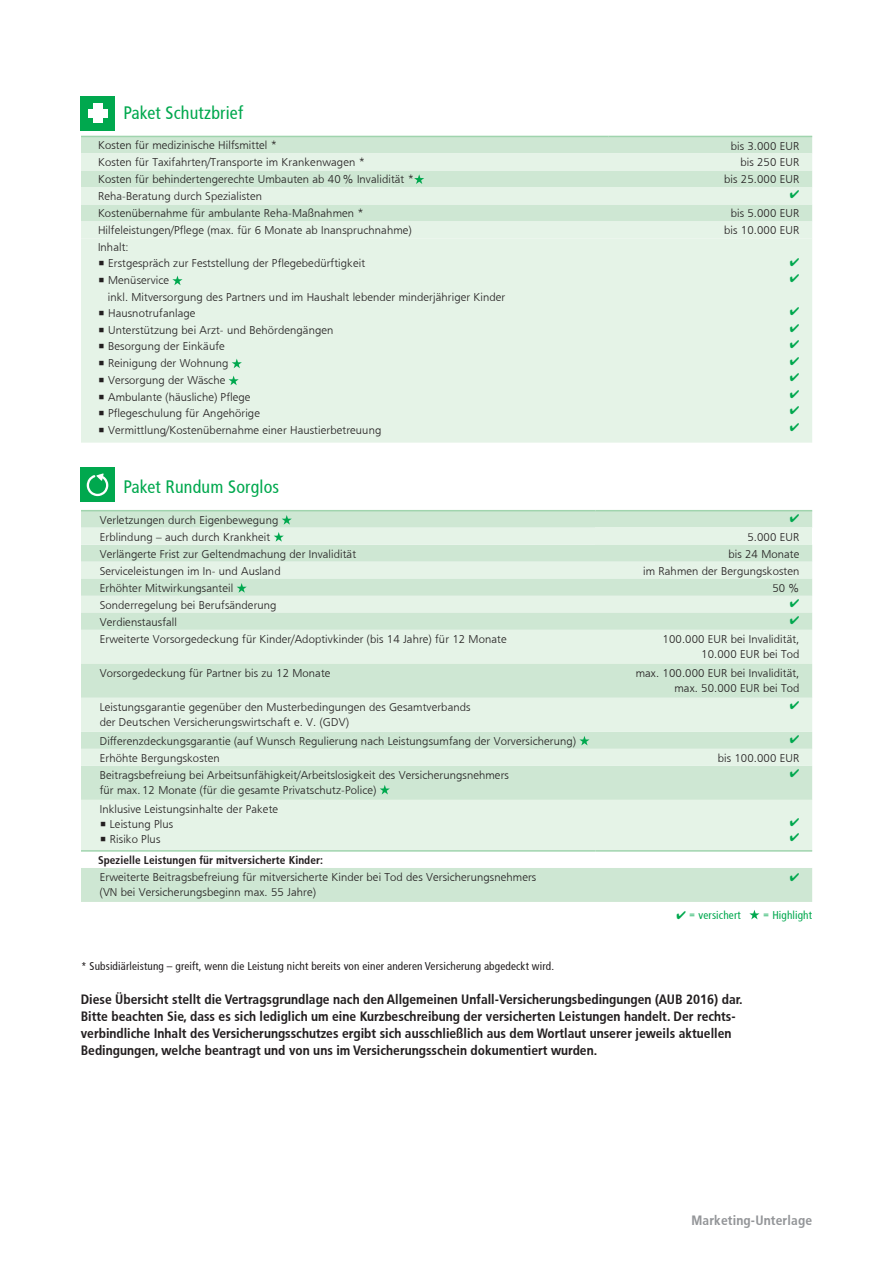
<style>
.page{position:relative;width:893px;height:1263px;background:#fff}
.page>*{position:absolute;margin:0;border:0;box-sizing:border-box;transform-origin:0 0}
.t1{font:18px "HDI Gerling Sans Cond Regular";letter-spacing:.01em;color:#00a84e}
.t2{font:13.5px/17px "HDI Gerling Sans Cond Bold";color:#231f20}
.t3{font:13.5px "HDI Gerling Sans Cond Bold";letter-spacing:.01em;color:#939598}
.t4{font:11.25px/15px "HDI Gerling Sans Light";letter-spacing:.01em;color:#231f20}
.t5{font:11.25px "HDI Gerling Sans Cond Regular";letter-spacing:.01em;color:#231f20}
.t6{font:11.25px "HDI Gerling Sans Cond Bold";letter-spacing:.01em;color:#231f20}
.t7{font:11.25px "HDI Gerling Sans Cond Regular";letter-spacing:.01em;color:#00a84e}
.t8{font:11.25px/16.5px "Zapf Dingbats ITC";color:#00a84e;text-align:justify}
</style>
<div class="page">
<div style="left:81px;top:137px;width:731px;height:84px;background:#cee7d3"></div>
<div style="left:81px;top:221px;width:731px;height:17px;background:#e5f3e7"></div>
<div style="left:81px;top:238px;width:731px;height:205px;background:#e5f3e7"></div>
<hr style="left:81px;top:136px;width:527px;height:1px;background:#a0d4ae">
<hr style="left:608px;top:136px;width:204px;height:1px;background:#a0d4ae">
<svg style="left:172px;top:276px;width:11px;height:9px"></svg>
<svg style="left:232px;top:359px;width:10px;height:9px"></svg>
<svg style="left:229px;top:376px;width:10px;height:9px"></svg>
<div style="left:81px;top:511px;width:731px;height:391px;background:#cee7d3"></div>
<svg style="left:81px;top:528px;width:731px;height:34px;background:#d8ecdb"></svg>
<div style="left:595px;top:528px;width:217px;height:17px;background:#e5f3e7"></div>
<svg style="left:81px;top:593px;width:731px;height:105px;background:#d9ecdc"></svg>
<svg style="left:81px;top:698px;width:731px;height:152px;background:#ddefe0"></svg>
<hr style="left:81px;top:850px;width:514px;height:2px;background:#a0d4ae">
<hr style="left:595px;top:850px;width:217px;height:2px;background:#a0d4ae">
<hr style="left:81px;top:510px;width:514px;height:1px;background:#a0d4ae">
<hr style="left:595px;top:510px;width:217px;height:1px;background:#a0d4ae">
<svg style="left:282px;top:515px;width:10px;height:10px"></svg>
<svg style="left:274px;top:532px;width:10px;height:10px"></svg>
<svg style="left:81px;top:562px;width:731px;height:31px;background:#daeddd"></svg>
<svg style="left:579px;top:736px;width:10px;height:9px"></svg>
<svg style="left:380px;top:785px;width:10px;height:9px"></svg>
<svg style="left:749px;top:910px;width:10px;height:9px"></svg>
<div style="left:81px;top:96px;width:34px;height:34px;background:#00a84e"></div>
<div style="left:93px;top:104px;width:10px;height:19px;background:#fff"></div>
<div style="left:88px;top:109px;width:19px;height:9px;background:#fff"></div>
<div style="left:81px;top:468px;width:34px;height:34px;background:#00a84e"></div>
<svg style="left:87px;top:473px;width:21px;height:23px"></svg>
<svg style="left:81px;top:153px;width:731px;height:51px;background:#ddefe0"></svg>
<svg style="left:790px;top:258px;width:9px;height:24px"></svg>
<svg style="left:790px;top:514px;width:9px;height:8px"></svg>
<svg style="left:790px;top:599px;width:9px;height:8px"></svg>
<svg style="left:790px;top:616px;width:9px;height:8px"></svg>
<svg style="left:790px;top:701px;width:9px;height:8px"></svg>
<svg style="left:790px;top:735px;width:9px;height:8px"></svg>
<svg style="left:790px;top:769px;width:9px;height:8px"></svg>
<svg style="left:790px;top:818px;width:9px;height:23px"></svg>
<svg style="left:81px;top:851px;width:731px;height:30px"></svg>
<h1 class="t1" style="left:124px;top:102px;width:121px">Paket Schutzbrief</h1>
<p class="t4" style="left:98px;top:138px;width:181px">Kosten für medizinische Hilfsmittel *</p>
<p class="t4" style="left:731px;top:139px;width:70px">bis 3.000 EUR</p>
<p class="t4" style="left:98px;top:155px;width:268px">Kosten für Taxifahrten/Transporte im Krankenwagen *</p>
<p class="t4" style="left:740px;top:155px;width:60px">bis 250 EUR</p>
<p class="t4" style="left:98px;top:172px;width:317px">Kosten für behindertengerechte Umbauten ab 40% Invalidität *</p>
<p class="t4" style="left:724px;top:172px;width:77px">bis 25.000 EUR</p>
<p class="t4" style="left:98px;top:189px;width:166px">Reha-Beratung durch Spezialisten</p>
<p class="t4" style="left:98px;top:206px;width:267px">Kostenübernahme für ambulante Reha-Maßnahmen *</p>
<p class="t4" style="left:731px;top:206px;width:70px">bis 5.000 EUR</p>
<p class="t4" style="left:98px;top:223px;width:315px">Hilfeleistungen/Pflege (max. für 6 Monate ab Inanspruchnahme)</p>
<p class="t4" style="left:724px;top:223px;width:77px">bis 10.000 EUR</p>
<p class="t4" style="left:98px;top:240px;width:32px">Inhalt:</p>
<p class="t4" style="left:98px;top:256px;width:269px">• Erstgespräch zur Feststellung der Pflegebedürftigkeit</p>
<p class="t4" style="left:108px;top:272px;width:399px;line-height:16.5px;text-indent:-10px">• Menüservice<br>inkl. Mitversorgung des Partners und im Haushalt lebender minderjähriger Kinder</p>
<p class="t4" style="left:98px;top:306px;width:99px">• Hausnotrufanlage</p>
<p class="t4" style="left:98px;top:323px;width:237px">• Unterstützung bei Arzt- und Behördengängen</p>
<p class="t4" style="left:98px;top:339px;width:128px">• Besorgung der Einkäufe</p>
<p class="t4" style="left:98px;top:356px;width:132px">• Reinigung der Wohnung</p>
<p class="t4" style="left:98px;top:373px;width:129px">• Versorgung der Wäsche</p>
<p class="t4" style="left:98px;top:390px;width:154px">• Ambulante (häusliche) Pflege</p>
<p class="t4" style="left:98px;top:406px;width:163px">• Pflegeschulung für Angehörige</p>
<p class="t4" style="left:98px;top:423px;width:285px">• Vermittlung/Kostenübernahme einer Haustierbetreuung</p>
<p class="t8" style="left:790px;top:303px;width:11px">✔ ✔ ✔ ✔ ✔ ✔ ✔ ✔</p>
<h1 class="t1" style="left:124px;top:477px;width:157px">Paket Rundum Sorglos</h1>
<p class="t4" style="left:100px;top:512px;width:180px">Verletzungen durch Eigenbewegung</p>
<p class="t4" style="left:100px;top:529px;width:172px">Erblindung – auch durch Krankheit</p>
<p class="t4" style="left:747px;top:529px;width:54px">5.000 EUR</p>
<p class="t4" style="left:100px;top:546px;width:258px">Verlängerte Frist zur Geltendmachung der Invalidität</p>
<p class="t4" style="left:728px;top:546px;width:72px">bis 24 Monate</p>
<p class="t4" style="left:100px;top:563px;width:182px">Serviceleistungen im In- und Ausland</p>
<p class="t4" style="left:643px;top:563px;width:158px">im Rahmen der Bergungskosten</p>
<p class="t4" style="left:100px;top:581px;width:135px">Erhöhter Mitwirkungsanteil</p>
<p class="t4" style="left:772px;top:580px;width:29px">50 %</p>
<p class="t4" style="left:100px;top:597px;width:178px">Sonderregelung bei Berufsänderung</p>
<p class="t4" style="left:100px;top:614px;width:79px">Verdienstausfall</p>
<p class="t4" style="left:100px;top:631px;width:408px">Erweiterte Vorsorgedeckung für Kinder/Adoptivkinder (bis 14 Jahre) für 12 Monate</p>
<p class="t4" style="left:662px;top:631px;width:138px;text-align:right">100.000 EUR bei Invalidität,<br>10.000 EUR bei Tod</p>
<p class="t4" style="left:100px;top:665px;width:232px">Vorsorgedeckung für Partner bis zu 12 Monate</p>
<p class="t4" style="left:636px;top:665px;width:165px;text-align:right">max. 100.000 EUR bei Invalidität, max. 50.000 EUR bei Tod</p>
<p class="t4" style="left:100px;top:699px;width:372px">Leistungsgarantie gegenüber den Musterbedingungen des Gesamtverbands der Deutschen Versicherungswirtschaft e. V. (GDV)</p>
<p class="t4" style="left:100px;top:733px;width:478px">Differenzdeckungsgarantie (auf Wunsch Regulierung nach Leistungsumfang der Vorversicherung)</p>
<p class="t4" style="left:100px;top:750px;width:121px">Erhöhte Bergungskosten</p>
<p class="t4" style="left:718px;top:750px;width:83px">bis 100.000 EUR</p>
<p class="t4" style="left:100px;top:767px;width:411px">Beitragsbefreiung bei Arbeitsunfähigkeit/Arbeitslosigkeit des Versicherungsnehmers für max. 12 Monate (für die gesamte Privatschutz-Police)</p>
<p class="t4" style="left:100px;top:801px;width:180px">Inklusive Leistungsinhalte der Pakete</p>
<p class="t4" style="left:100px;top:816px;width:75px">• Leistung Plus</p>
<p class="t4" style="left:100px;top:831px;width:62px">• Risiko Plus</p>
<p class="t6" style="left:98px;top:853px;width:227px">Spezielle Leistungen für mitversicherte Kinder:</p>
<p class="t4" style="left:100px;top:869px;width:438px;line-height:15.8px">Erweiterte Beitragsbefreiung für mitversicherte Kinder bei Tod des Versicherungsnehmers (VN bei Versicherungsbeginn max. 55 Jahre)</p>
<p class="t7" style="left:676px;top:908px;width:66px">✔ = versichert</p>
<p class="t7" style="left:763px;top:908px;width:51px">= Highlight</p>
<p class="t5" style="left:81px;top:959px;width:475px">* Subsidiärleistung – greift, wenn die Leistung nicht bereits von einer anderen Versicherung abgedeckt wird.</p>
<p class="t2" style="left:81px;top:991px;width:663px">Diese Übersicht stellt die Vertragsgrundlage nach den Allgemeinen Unfall-Versicherungsbedingungen (AUB 2016) dar.<br>Bitte beachten Sie, dass es sich lediglich um eine Kurzbeschreibung der versicherten Leistungen handelt. Der rechts&shy;verbindliche Inhalt des Versicherungsschutzes ergibt sich ausschließlich aus dem Wortlaut unserer jeweils aktuellen Bedingungen, welche beantragt und von uns im Versicherungsschein dokumentiert wurden.</p>
<p class="t3" style="left:691px;top:1212px;width:122px">Marketing-Unterlage</p>
</div>
